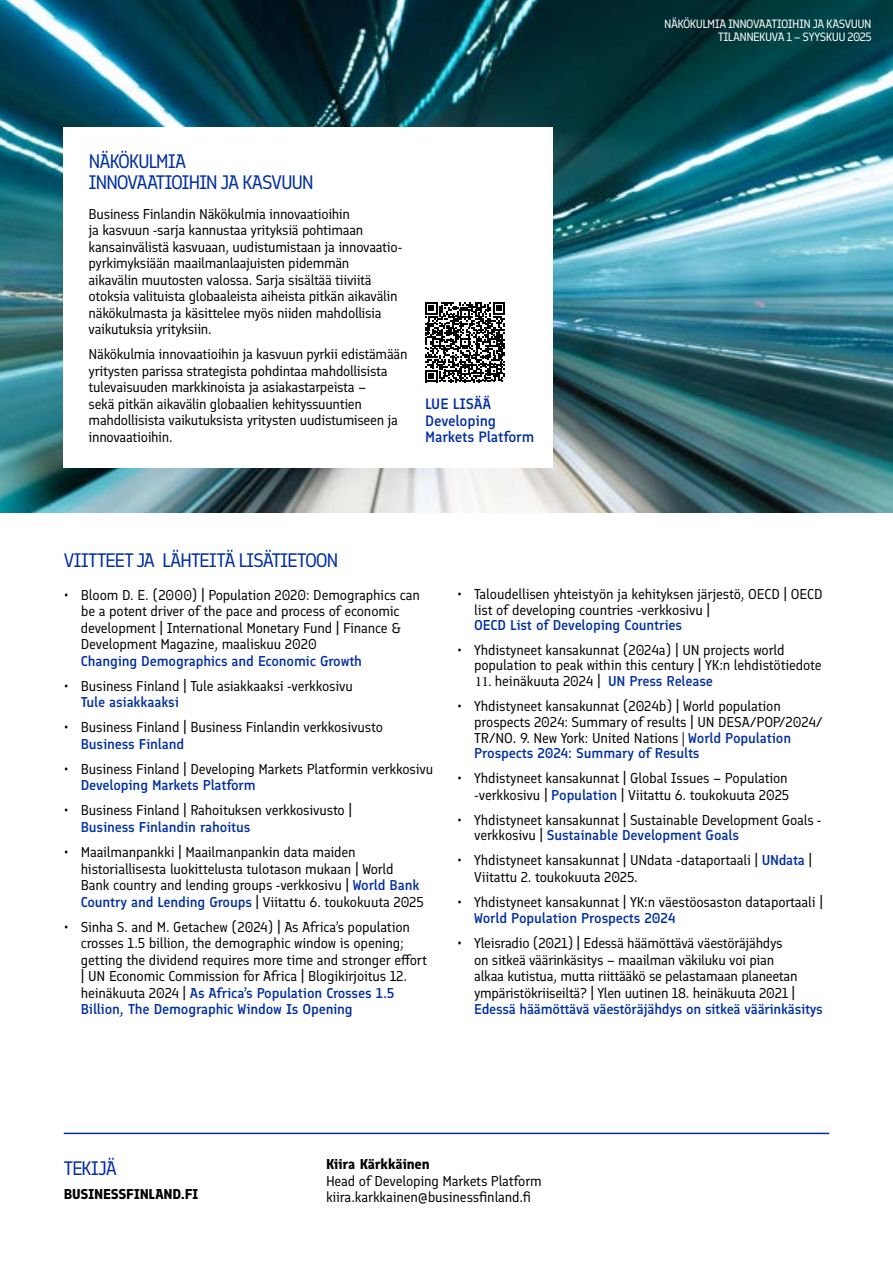
<style>
.page{position:relative;width:893px;height:1263px;background:#fff}
.page>*{position:absolute;margin:0;border:0;box-sizing:border-box;transform-origin:0 0}
.t1{font:19.5px/21px "Finlandica";letter-spacing:-.06em;color:#002ea2}
.t2{font:500 15px/16.5px "Finlandica";letter-spacing:-.01em;color:#002ea2}
.t3{font:14.25px/16.5px "Finlandica";letter-spacing:-.01em;color:#000}
.t4{font:500 14.25px "Finlandica";letter-spacing:-.01em;color:#002ea2}
.t5{font:700 14.25px "Finlandica";letter-spacing:-.015em;color:#000}
.t6{font:12px/13.5px "Finlandica";letter-spacing:-.045em;color:#fff;text-align:right}
.s1{font-weight:500;color:#002ea2}
.s2{font-family:"Minion Pro"}
</style>
<div class="page">
<img style="left:0;top:0;width:893px;height:512px">
<hr style="left:64px;top:1133px;width:765px;height:1px;background:#002ea2">
<div style="left:63px;top:128px;width:490px;height:340px;background:#fff"></div>
<svg style="left:425px;top:302px;width:80px;height:80px"></svg>
<h1 class="t1" style="left:89px;top:150px;width:227px">NÄKÖKULMIA<br>INNOVAATIOIHIN JA KASVUUN</h1>
<p class="t3" style="left:89px;top:204px;width:315px">Business Finlandin Näkökulmia innovaatioihin<br>ja kasvuun -sarja kannustaa yrityksiä pohtimaan kansainvälistä kasvuaan, uudistumistaan ja innovaatio&shy;pyrkimyksiään maailmanlaajuisten pidemmän aikavälin muutosten valossa. Sarja sisältää tiiviitä otoksia valituista globaaleista aiheista pitkän aikavälin näkökulmasta ja käsittelee myös niiden mahdollisia vaikutuksia yrityksiin.</p>
<p class="t3" style="left:89px;top:345px;width:320px">Näkökulmia innovaatioihin ja kasvuun pyrkii edistämään yritysten parissa strategista pohdintaa mahdollisista tulevaisuuden markkinoista ja asiakastarpeista –<br>sekä pitkän aikavälin globaalien kehityssuuntien mahdollisista vaikutuksista yritysten uudistumiseen ja innovaatioihin.</p>
<p class="t2" style="left:425px;top:395px;width:111px">LUE LISÄÄ<br>Developing<br>Markets Platform</p>
<p class="t6" style="left:664px;top:16px;width:209px">NÄKÖKULMIA INNOVAATIOIHIN JA KASVUUN<br>TILANNEKUVA 1 – SYYSKUU 2025</p>
<h1 class="t1" style="left:64px;top:548px;width:276px">VIITTEET JA LÄHTEITÄ LISÄTIETOON</h1>
<p class="t3" style="left:81px;top:586px;width:341px;text-indent:-17px">• Bloom D. E. (2000) | Population 2020: Demographics can be a potent driver of the pace and process of economic development | International Monetary Fund | Finance &amp; Development Magazine, maaliskuu 2020</p>
<p class="t4" style="left:81px;top:650px;width:283px">Changing Demographics and Economic Growth</p>
<p class="t3" style="left:64px;top:677px;width:291px">• Business Finland | Tule asiakkaaksi -verkkosivu</p>
<p class="t4" style="left:81px;top:692px;width:100px">Tule asiakkaaksi</p>
<p class="t3" style="left:64px;top:718px;width:321px">• Business Finland | Business Finlandin verkkosivusto</p>
<p class="t4" style="left:81px;top:733px;width:105px">Business Finland</p>
<p class="t3" style="left:64px;top:760px;width:371px">• Business Finland | Developing Markets Platformin verkkosivu</p>
<p class="t4" style="left:81px;top:775px;width:176px">Developing Markets Platform</p>
<p class="t3" style="left:64px;top:801px;width:290px">• Business Finland | Rahoituksen verkkosivusto |</p>
<p class="t4" style="left:81px;top:816px;width:171px">Business Finlandin rahoitus</p>
<p class="t3" style="left:81px;top:843px;width:345px;text-indent:-17px">• Maailmanpankki | Maailmanpankin data maiden historiallisesta luokittelusta tulotason mukaan | World Bank country and lending groups -verkkosivu | <span class="s1">World Bank Country and Lending Groups</span> | Viitattu 6. toukokuuta 2025</p>
<p class="t3" style="left:81px;top:917px;width:348px;text-indent:-17px">• Sinha S. and M. Getachew (2024) | As Africa’s population crosses 1.5 billion, the demographic window is opening; getting the dividend requires more time and stronger effort | UN Economic Commission for Africa | Blogikirjoitus 12. heinäkuuta 2024 | <span class="s1">As Africa’s Population Crosses 1.5<br>Billion, The Demographic Window Is Opening</span></p>
<p class="t3" style="left:474px;top:586px;width:350px;line-height:15.5px;text-indent:-17px">• Taloudellisen yhteistyön ja kehityksen järjestö, OECD | OECD list of developing countries -verkkosivu |</p>
<p class="t4" style="left:474px;top:615px;width:209px">OECD List of Developing Countries</p>
<p class="t3" style="left:474px;top:642px;width:349px;line-height:14.2px;text-indent:-17px">• Yhdistyneet kansakunnat (2024a) | UN projects world population to peak within this century | YK:n lehdistötiedote</p>
<p class="t3" style="left:475px;top:672px;width:239px"><span class="s2">11.</span> heinäkuuta 2024 | <span class="s1">UN Press Release</span></p>
<p class="t3" style="left:474px;top:697px;width:350px;line-height:15.8px;text-indent:-17px">• Yhdistyneet kansakunnat (2024b) | World population prospects 2024: Summary of results | UN DESA/POP/2024/ TR/NO. 9. New York: United Nations <span class="s2">|</span> <span class="s1">World Population Prospects 2024: Summary of Results</span></p>
<p class="t3" style="left:457px;top:769px;width:333px;text-align:right">• Yhdistyneet kansakunnat | Global Issues – Population -verkkosivu | <span class="s1">Population</span> | Viitattu 6. toukokuuta 2025</p>
<p class="t3" style="left:474px;top:811px;width:349px;line-height:15.5px;text-indent:-17px">• Yhdistyneet kansakunnat | Sustainable Development Goals - verkkosivu | <span class="s1">Sustainable Development Goals</span></p>
<p class="t3" style="left:474px;top:851px;width:340px;text-indent:-17px">• Yhdistyneet kansakunnat | UNdata -dataportaali | <span class="s1">UNdata</span> |<br>Viitattu 2. toukokuuta 2025.</p>
<p class="t3" style="left:457px;top:893px;width:367px">• Yhdistyneet kansakunnat | YK:n väestöosaston dataportaali |</p>
<p class="t4" style="left:474px;top:908px;width:203px">World Population Prospects 2024</p>
<p class="t3" style="left:474px;top:934px;width:325px;text-indent:-17px">• Yleisradio (2021) | Edessä häämöttävä väestöräjähdys on sitkeä väärinkäsitys – maailman väkiluku voi pian alkaa kutistua, mutta riittääkö se pelastamaan planeetan ympäristökriiseiltä? | Ylen uutinen 18. heinäkuuta 2021 |</p>
<p class="t4" style="left:474px;top:999px;width:350px">Edessä häämöttävä väestöräjähdys on sitkeä väärinkäsitys</p>
<h1 class="t1" style="left:64px;top:1156px;width:55px">TEKIJÄ</h1>
<p class="t5" style="left:326px;top:1153px;width:105px">Kiira Kärkkäinen</p>
<p class="t3" style="left:326px;top:1171px;width:217px">Head of Developing Markets Platform</p>
<p class="t5" style="left:64px;top:1183px;width:136px">BUSINESSFINLAND.FI</p>
<p class="t3" style="left:326px;top:1188px;width:206px">kiira.karkkainen@businessfinland.fi</p>
</div>
